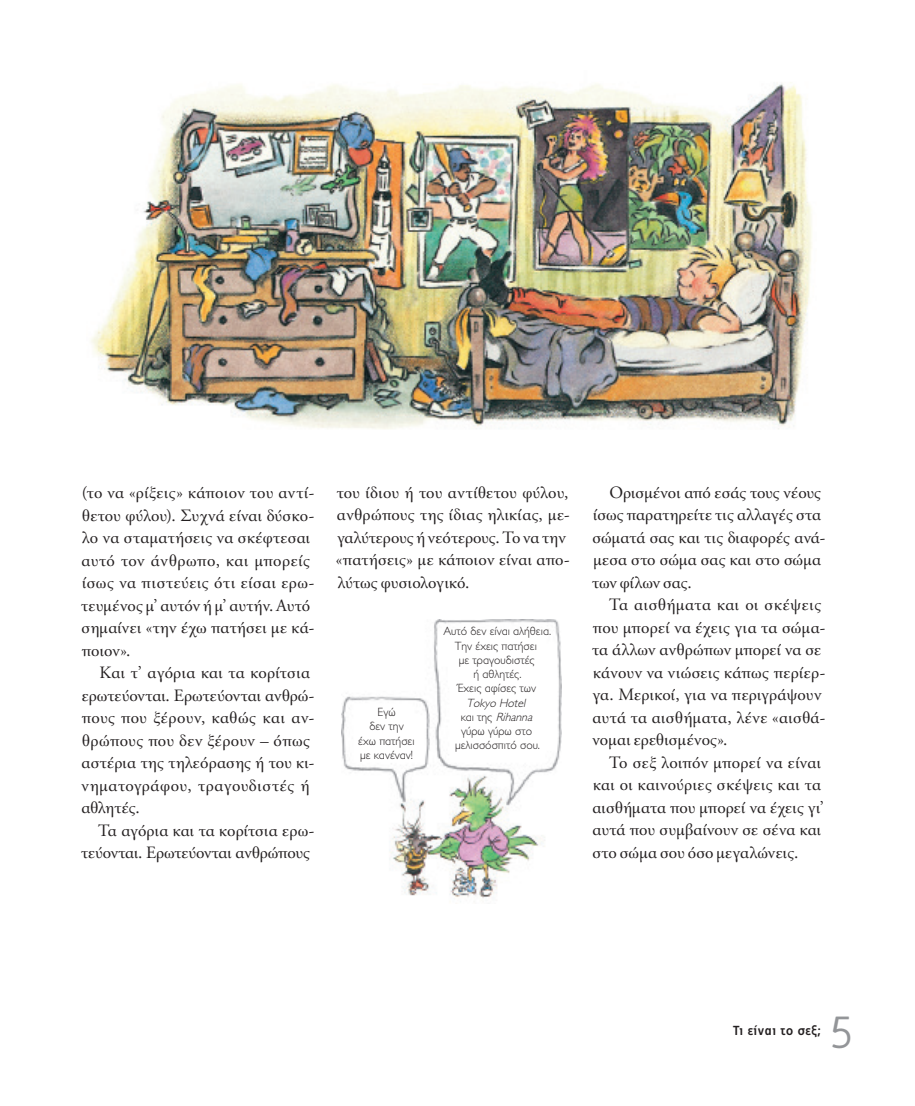
<style>
.page{position:relative;width:915px;height:1106px;background:#fff}
.page>*{position:absolute;margin:0;border:0;box-sizing:border-box;transform-origin:0 0}
.t1{font:300 45px "PF Index";color:#939598}
.t2{font:17.25px/22.5px "CF Garamond";letter-spacing:.01em;color:#231f20}
.t3{font:700 13.2px "PF Index";letter-spacing:.05em;color:#231f20}
.t4{font:300 12px/14.2px "Gill Sans Hel";color:#231f20;text-align:center}
.s1{font-style:italic}
</style>
<div class="page">
<img style="left:341px;top:619px;width:220px;height:279px">
<img style="left:91px;top:82px;width:721px;height:347px">
<p class="t2" style="left:81px;top:482px;width:234px">(το να «ρίξεις» κάποιον του αντί&shy;θετου φύλου). Συχνά είναι δύσκο&shy;λο να σταματήσεις να σκέφτεσαι αυτό τον άνθρωπο, και μπορείς ίσως να πιστεύεις ότι είσαι ερω&shy;τευμένος μ’ αυτόν ή μ’ αυτήν. Αυτό σημαίνει «την έχω πατήσει με κά&shy;ποιον».</p>
<p class="t2" style="left:81px;top:662px;width:234px;text-indent:18px">Και τ’ αγόρια και τα κορίτσια ερωτεύονται. Ερωτεύονται ανθρώ&shy;πους που ξέρουν, καθώς και αν&shy;θρώπους που δεν ξέρουν – όπως αστέρια της τηλεόρασης ή του κι&shy;νηματογράφου, τραγουδιστές ή αθλητές.</p>
<p class="t2" style="left:81px;top:819px;width:234px;text-align:right">Τα αγόρια και τα κορίτσια ερω&shy;τεύονται. Ερωτεύονται ανθρώπους</p>
<p class="t2" style="left:336px;top:482px;width:235px">του ίδιου ή του αντίθετου φύλου, ανθρώπους της ίδιας ηλικίας, με&shy;γαλύτερους ή νεότερους. Το να την «πατήσεις» με κάποιον είναι απο&shy;λύτως φυσιολογικό.</p>
<p class="t2" style="left:592px;top:482px;width:234px;text-indent:17px">Ορισμένοι από εσάς τους νέους ίσως παρατηρείτε τις αλλαγές στα σώματά σας και τις διαφορές ανά&shy;μεσα στο σώμα σας και στο σώμα των φίλων σας.</p>
<p class="t2" style="left:592px;top:594px;width:234px;text-indent:17px">Τα αισθήματα και οι σκέψεις που μπορεί να έχεις για τα σώμα&shy;τα άλλων ανθρώπων μπορεί να σε κάνουν να νιώσεις κάπως περίερ&shy;γα. Μερικοί, για να περιγράψουν αυτά τα αισθήματα, λένε «αισθά&shy;νομαι ερεθισμένος».</p>
<p class="t2" style="left:592px;top:752px;width:233px;text-indent:17px">Το σεξ λοιπόν μπορεί να είναι και οι καινούριες σκέψεις και τα αισθήματα που μπορεί να έχεις γι’ αυτά που συμβαίνουν σε σένα και στο σώμα σου όσο μεγαλώνεις.</p>
<p class="t4" style="left:443px;top:624px;width:109px">Αυτό δεν είναι αλήθεια.<br>Την έχεις πατήσει<br>με τραγουδιστές<br>ή αθλητές.<br>Έχεις αφίσες των</p>
<p class="t4" style="left:455px;top:696px;width:86px"><span class="s1">Tokyo Hotel<br></span>κα ι τ η ς <span class="s1">Rihanna </span>γύρω γύρω στο μελισσόσπιτό σου.</p>
<p class="t4" style="left:358px;top:705px;width:58px">Εγώ<br>δεν την<br>έχω πατήσει με κανέναν!</p>
<p class="t3" style="left:732px;top:1023px;width:89px">Τι είναι το σεξ;</p>
<h1 class="t1" style="left:829px;top:1007px;width:25px">5</h1>
</div>
